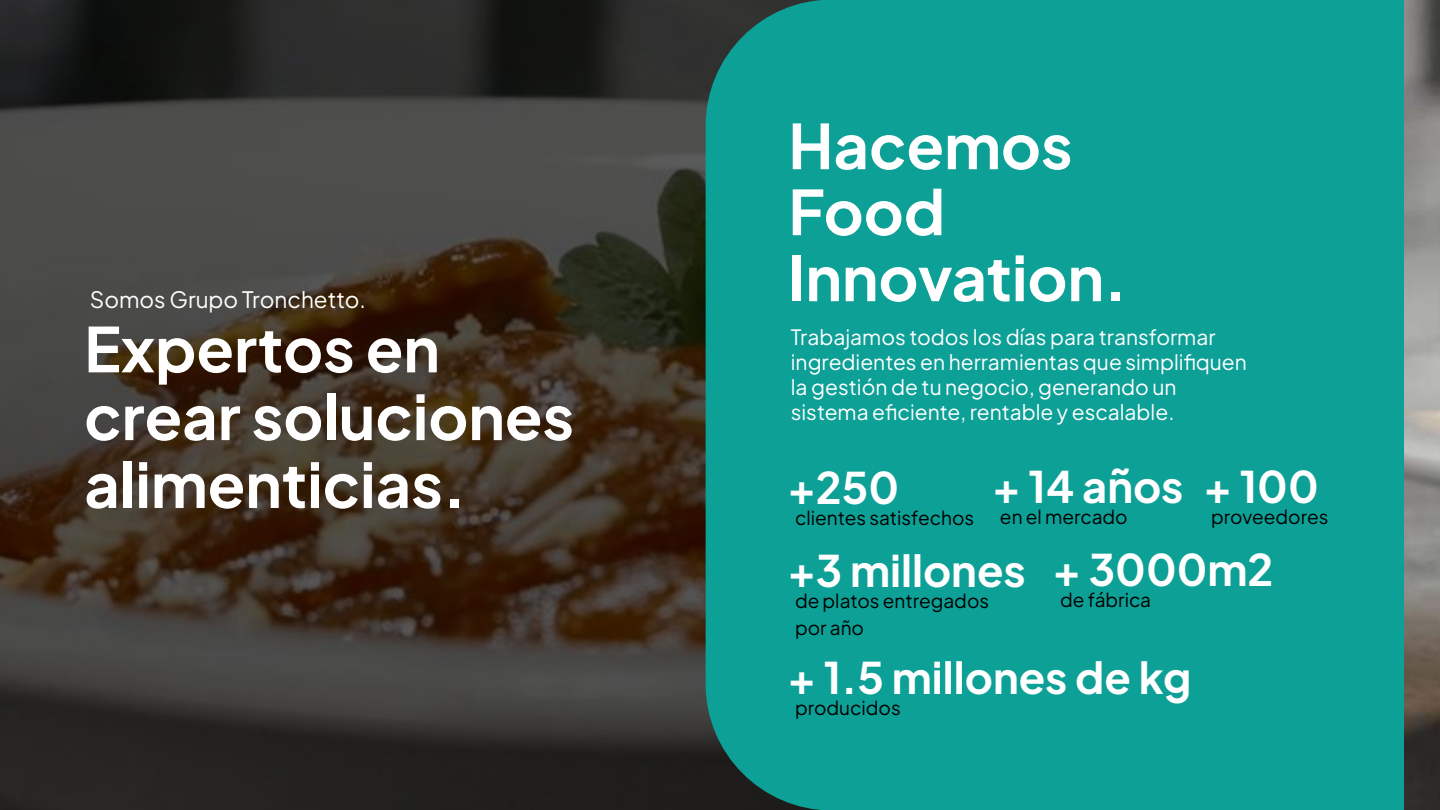
<style>
.page{position:relative;width:1440px;height:810px;background:#fff}
.page>*{position:absolute;margin:0;border:0;box-sizing:border-box;transform-origin:0 0}
.t1{font:700 61.5px/67.8px "Plus Jakarta Sans";color:#fff}
.t2{font:700 43.35px "Plus Jakarta Sans";color:#fff}
.t3{font:22.5px "Plus Jakarta Sans";color:#fff}
.t4{font:21px/25.2px "Plus Jakarta Sans";color:#fff}
.t5{font:19.05px/26.6px "Plus Jakarta Sans";color:#000}
</style>
<div class="page">
<svg style="left:0;top:0;width:706px;height:810px;background:#3a342d"></svg>
<div style="left:706px;top:0;width:698px;height:810px;background:#0da096"></div>
<img style="left:1404px;top:0;width:36px;height:810px">
<p class="t3" style="left:90px;top:281px;width:278px">Somos Grupo Tronchetto.</p>
<h1 class="t1" style="left:84px;top:320px;width:491px">Expertos en crear soluciones alimenticias.</h1>
<h1 class="t1" style="left:788px;top:118px;width:286px;line-height:66px">Hacemos<br>Food</h1>
<h1 class="t1" style="left:788px;top:249px;width:340px">Innovation.</h1>
<p class="t4" style="left:791px;top:322px;width:458px">Trabajamos todos los días para transformar ingredientes en herramientas que simplifiquen la gestión de tu negocio, generando un sistema eficiente, rentable y escalable.</p>
<h2 class="t2" style="left:992px;top:468px;width:193px">+ 14 años</h2>
<p class="t5" style="left:1000px;top:502px;width:129px">en el mercado</p>
<h2 class="t2" style="left:1204px;top:468px;width:117px">+ 100</h2>
<p class="t5" style="left:1211px;top:502px;width:119px">proveedores</p>
<h2 class="t2" style="left:1052px;top:550px;width:222px">+ 3000m2</h2>
<p class="t5" style="left:1060px;top:585px;width:92px">de fábrica</p>
<h2 class="t2" style="left:787px;top:469px;width:113px">+250</h2>
<p class="t5" style="left:795px;top:503px;width:181px">clientes satisfechos</p>
<h2 class="t2" style="left:787px;top:551px;width:240px">+3 millones</h2>
<p class="t5" style="left:795px;top:586px;width:196px">de platos entregados por año</p>
<h2 class="t2" style="left:787px;top:659px;width:406px">+ 1.5 millones de kg</h2>
<p class="t5" style="left:795px;top:697px;width:107px">producidos</p>
</div>
